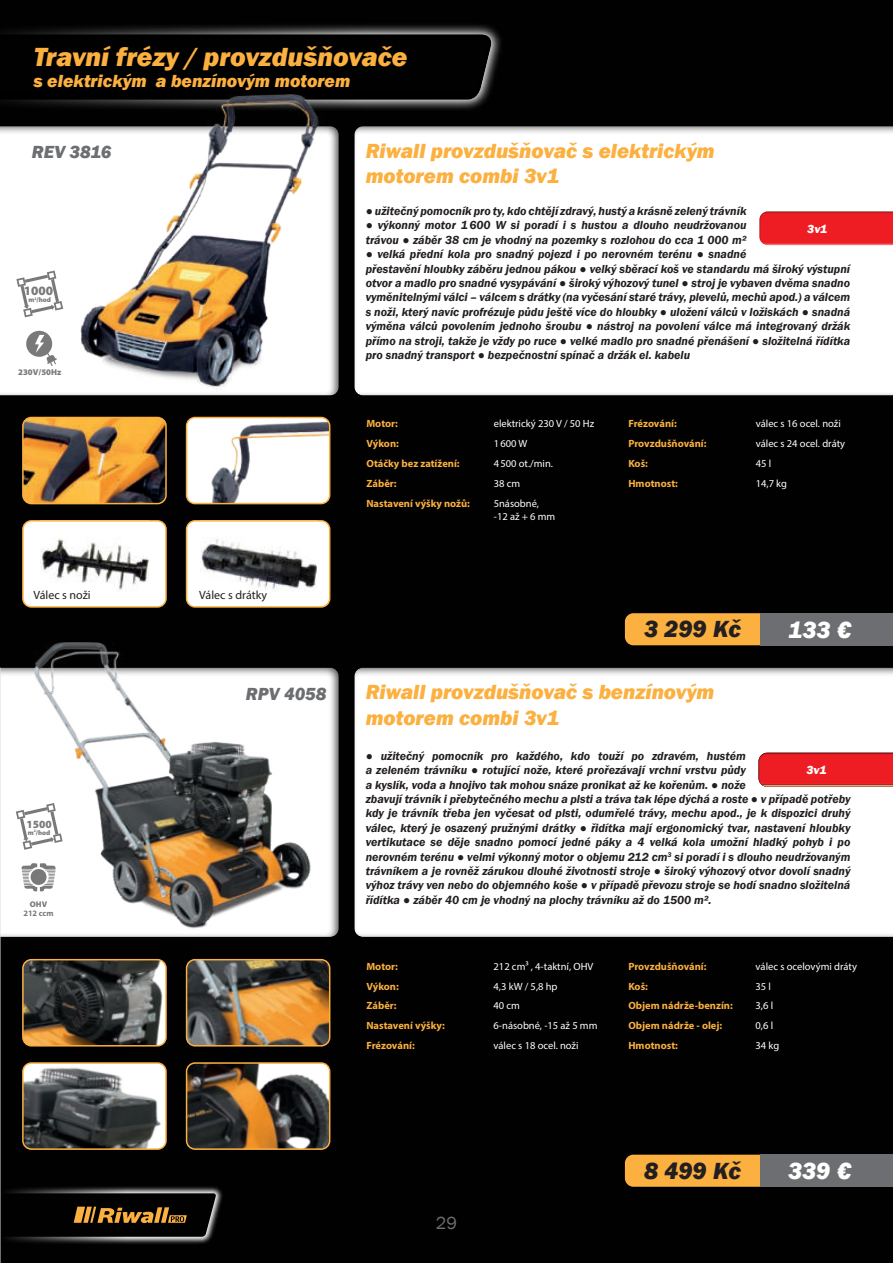
<style>
.page{position:relative;width:893px;height:1263px;background:#010101}
.page>*{position:absolute;margin:0;border:0;box-sizing:border-box;transform-origin:0 0}
.t1{font:italic 800 27px "Franklin Gothic";color:#fbb03f}
.t2{font:italic 800 24px "Franklin Gothic";color:#231f20}
.t3{font:italic 800 24px "Franklin Gothic";color:#fff}
.t4{font:italic 800 21px/25.2px "Franklin Gothic";color:#fbb03f}
.t5{font:italic 800 18px "Franklin Gothic";color:#fbb03f}
.t6{font:italic 800 18px "Franklin Gothic";color:#6d6e71}
.t7{font:18px "Franklin Gothic";color:#6d6e71}
.t8{font:900 12.75px "Myriad Pro";color:#7a797a}
.t9{font:italic 600 12px/14.4px "Franklin Gothic";color:#231f20}
.t10{font:12px "Myriad Pro";color:#231f20}
.t11{font:italic 800 12px "Franklin Gothic";color:#fff}
.t12{font:900 10.95px "Myriad Pro";color:#7a797a}
.t13{font:10.5px/12.6px "Myriad Pro";color:#fff}
.t14{font:700 10.5px "Myriad Pro";color:#fbb03f}
.t15{font:900 8.55px "Myriad Pro";color:#7a797a}
.t16{font:700 8.25px "Myriad Pro";color:#7a797a}
.t17{font:900 8.25px "Myriad Pro";color:#7a797a}
.t18{font:900 6.9px "Myriad Pro";color:#7a797a}
</style>
<div class="page">
<svg style="left:354px;top:667px;width:539px;height:270px;background:#fbf5f5"></svg>
<div style="left:354px;top:126px;width:539px;height:271px;background:#fff"></div>
<div style="left:625px;top:613px;width:135px;height:32px;background:#fbb03f"></div>
<div style="left:760px;top:613px;width:133px;height:32px;background:#6d6e71"></div>
<svg style="left:0;top:667px;width:339px;height:272px;background:#dcdcdc"></svg>
<svg style="left:0;top:126px;width:339px;height:270px;background:#f1f1f1"></svg>
<div style="left:625px;top:1155px;width:135px;height:32px;background:#fbb03f"></div>
<div style="left:760px;top:1155px;width:133px;height:32px;background:#6d6e71"></div>
<div style="left:758px;top:210px;width:135px;height:35px;background:#f0393e"></div>
<svg style="left:758px;top:210px;width:135px;height:33px;background:#ea292f"></svg>
<svg style="left:6px;top:25px;width:495px;height:85px"></svg>
<div style="left:0;top:34px;width:492px;height:67px;background:#010101"></div>
<svg style="left:0;top:1185px;width:223px;height:59px"></svg>
<svg style="left:0;top:1193px;width:216px;height:44px"></svg>
<img style="left:72px;top:94px;width:252px;height:300px">
<svg style="left:26px;top:331px;width:31px;height:35px"></svg>
<img style="left:23px;top:417px;width:143px;height:87px">
<div style="left:22px;top:417px;width:145px;height:87px;border:1px solid #fbb03f;border-radius:9px"></div>
<img style="left:23px;top:960px;width:143px;height:86px">
<div style="left:22px;top:959px;width:145px;height:87px;border:1px solid #fbb03f;border-radius:9px"></div>
<div style="left:23px;top:521px;width:143px;height:86px;background:#fff;border-radius:9px"></div>
<img style="left:40px;top:538px;width:109px;height:52px">
<div style="left:22px;top:520px;width:145px;height:88px;border:1px solid #fbb03f;border-radius:9px"></div>
<img style="left:24px;top:1064px;width:141px;height:84px">
<div style="left:22px;top:1062px;width:145px;height:88px;border:1px solid #fbb03f;border-radius:9px"></div>
<img style="left:187px;top:417px;width:143px;height:87px">
<div style="left:186px;top:417px;width:144px;height:87px;border:1px solid #fbb03f;border-radius:9px"></div>
<img style="left:187px;top:960px;width:143px;height:86px">
<div style="left:186px;top:959px;width:144px;height:87px;border:1px solid #fbb03f;border-radius:9px"></div>
<div style="left:187px;top:521px;width:143px;height:86px;background:#fff;border-radius:9px"></div>
<img style="left:200px;top:539px;width:116px;height:52px">
<div style="left:186px;top:520px;width:144px;height:88px;border:1px solid #fbb03f;border-radius:9px"></div>
<img style="left:187px;top:1063px;width:143px;height:86px">
<div style="left:186px;top:1062px;width:144px;height:88px;border:1px solid #fbb03f;border-radius:9px"></div>
<img style="left:25px;top:642px;width:298px;height:294px">
<svg style="left:16px;top:271px;width:47px;height:46px;background:#e2e2e2"></svg>
<svg style="left:16px;top:803px;width:47px;height:47px;background:#e3e3e3"></svg>
<svg style="left:21px;top:863px;width:35px;height:29px"></svg>
<h1 class="t1" style="left:33px;top:39px;width:376px">Travní frézy / provzdušňovače</h1>
<h3 class="t5" style="left:33px;top:70px;width:318px">s elektrickým a benzínovým motorem</h3>
<h3 class="t6" style="left:32px;top:141px;width:81px">REV 3816</h3>
<p class="t8" style="left:24px;top:284px;width:31px">1000</p>
<p class="t18" style="left:28px;top:296px;width:24px">m<sup>2</sup>/hod</p>
<p class="t15" style="left:18px;top:368px;width:45px">230V/50Hz</p>
<p class="t10" style="left:33px;top:589px;width:59px">Válec s noži</p>
<p class="t12" style="left:27px;top:819px;width:27px">1500</p>
<p class="t18" style="left:28px;top:829px;width:24px">m<sup>2</sup>/hod</p>
<p class="t17" style="left:30px;top:900px;width:19px">OHV</p>
<p class="t16" style="left:24px;top:909px;width:31px">212 ccm</p>
<p class="t10" style="left:199px;top:589px;width:69px">Válec s drátky</p>
<h3 class="t6" style="left:246px;top:682px;width:82px">RPV 4058</h3>
<h3 class="t4" style="left:366px;top:138px;width:351px">Riwall provzdušňovač s elektrickým motorem combi 3v1</h3>
<p class="t9" style="left:366px;top:204px;width:382px">● užitečný pomocník pro ty, kdo chtějí zdravý, hustý a krásně zelený trávník</p>
<p class="t9" style="left:366px;top:218px;width:382px">● výkonný motor 1 600 W si poradí i s hustou a dlouho neudržovanou trávou ● záběr 38 cm je vhodný na pozemky s rozlohou do cca 1 000 m²</p>
<p class="t9" style="left:366px;top:247px;width:486px">● velká přední kola pro snadný pojezd i po nerovném terénu ● snadné<br>přestavění hloubky záběru jednou pákou ● velký sběrací koš ve standardu má široký výstupní otvor a madlo pro snadné vysypávání ● široký výhozový tunel ● stroj je vybaven dvěma snadno vyměnitelnými válci – válcem s drátky (na vyčesání staré trávy, plevelů, mechů apod.) a válcem s noži, který navíc profrézuje půdu ještě více do hloubky ● uložení válců v ložiskách ● snadná výměna válců povolením jednoho šroubu ● nástroj na povolení válce má integrovaný držák přímo na stroji, takže je vždy po ruce ● velké madlo pro snadné přenášení ● složitelná řídítka pro snadný transport ● bezpečnostní spínač a držák el. kabelu</p>
<p class="t11" style="left:807px;top:224px;width:22px">3v1</p>
<p class="t14" style="left:366px;top:419px;width:33px">Motor:</p>
<p class="t13" style="left:494px;top:418px;width:102px">elektrický 230 V / 50 Hz</p>
<p class="t14" style="left:366px;top:439px;width:34px">Výkon:</p>
<p class="t13" style="left:494px;top:438px;width:35px">1 600 W</p>
<p class="t14" style="left:366px;top:458px;width:95px">Otáčky bez zatížení:</p>
<p class="t13" style="left:494px;top:458px;width:61px">4 500 ot./min.</p>
<p class="t14" style="left:366px;top:478px;width:32px">Záběr:</p>
<p class="t13" style="left:494px;top:477px;width:28px">38 cm</p>
<p class="t14" style="left:366px;top:498px;width:105px">Nastavení výšky nožů:</p>
<p class="t13" style="left:494px;top:497px;width:63px">5násobné, -12 až + 6 mm</p>
<p class="t14" style="left:628px;top:419px;width:50px">Frézování:</p>
<p class="t13" style="left:756px;top:418px;width:87px">válec s 16 ocel. noži</p>
<p class="t14" style="left:628px;top:439px;width:80px">Provzdušňování:</p>
<p class="t13" style="left:756px;top:438px;width:91px">válec s 24 ocel. dráty</p>
<p class="t14" style="left:628px;top:458px;width:21px">Koš:</p>
<p class="t13" style="left:756px;top:458px;width:17px">45 l</p>
<p class="t14" style="left:628px;top:478px;width:51px">Hmotnost:</p>
<p class="t13" style="left:756px;top:477px;width:33px">14,7 kg</p>
<h2 class="t2" style="left:644px;top:614px;width:98px">3 299 Kč</h2>
<h2 class="t3" style="left:788px;top:614px;width:65px">133 €</h2>
<h3 class="t4" style="left:366px;top:680px;width:350px">Riwall provzdušňovač s benzínovým motorem combi 3v1</h3>
<p class="t9" style="left:366px;top:748px;width:486px">● užitečný pomocník pro každého, kdo touží po zdravém, hustém<br>a zeleném trávníku ● rotující nože, které prořezávají vrchní vrstvu půdy<br>a kyslík, voda a hnojivo tak mohou snáze pronikat až ke kořenům. ● nože<br>zbavují trávník i přebytečného mechu a plsti a tráva tak lépe dýchá a roste ● v případě potřeby kdy je trávník třeba jen vyčesat od plsti, odumřelé trávy, mechu apod., je k dispozici druhý válec, který je osazený pružnými drátky ● řidítka mají ergonomický tvar, nastavení hloubky vertikutace se děje snadno pomocí jedné páky a 4 velká kola umožní hladký pohyb i po nerovném terénu ● velmi výkonný motor o objemu 212 cm<sup>3</sup> si poradí i s dlouho neudržovaným trávníkem a je rovněž zárukou dlouhé životnosti stroje ● široký výhozový otvor dovolí snadný výhoz trávy ven nebo do objemného koše ● v případě převozu stroje se hodí snadno složitelná řídítka ● záběr 40 cm je vhodný na plochy trávníku až do 1500 m².</p>
<p class="t11" style="left:806px;top:765px;width:22px">3v1</p>
<p class="t14" style="left:366px;top:961px;width:33px">Motor:</p>
<p class="t13" style="left:494px;top:960px;width:101px">212 cm³ , 4-taktní, OHV</p>
<p class="t14" style="left:366px;top:981px;width:34px">Výkon:</p>
<p class="t13" style="left:494px;top:980px;width:66px">4,3 kW / 5,8 hp</p>
<p class="t14" style="left:366px;top:1001px;width:32px">Záběr:</p>
<p class="t13" style="left:494px;top:1000px;width:28px">40 cm</p>
<p class="t14" style="left:366px;top:1020px;width:80px">Nastavení výšky:</p>
<p class="t13" style="left:494px;top:1020px;width:105px">6-násobné, -15 až 5 mm</p>
<p class="t14" style="left:366px;top:1040px;width:50px">Frézování:</p>
<p class="t13" style="left:494px;top:1039px;width:87px">válec s 18 ocel. noži</p>
<p class="t14" style="left:628px;top:961px;width:80px">Provzdušňování:</p>
<p class="t13" style="left:756px;top:960px;width:103px">válec s ocelovými dráty</p>
<p class="t14" style="left:628px;top:981px;width:21px">Koš:</p>
<p class="t13" style="left:756px;top:980px;width:17px">35 l</p>
<p class="t14" style="left:628px;top:1001px;width:106px">Objem nádrže-benzín:</p>
<p class="t13" style="left:756px;top:1000px;width:19px">3,6 l</p>
<p class="t14" style="left:628px;top:1020px;width:95px">Objem nádrže - olej:</p>
<p class="t13" style="left:756px;top:1020px;width:19px">0,6 l</p>
<p class="t14" style="left:628px;top:1040px;width:51px">Hmotnost:</p>
<p class="t13" style="left:756px;top:1039px;width:25px">34 kg</p>
<h3 class="t7" style="left:436px;top:1212px;width:23px">29</h3>
<h2 class="t2" style="left:644px;top:1155px;width:98px">8 499 Kč</h2>
<h2 class="t3" style="left:788px;top:1155px;width:64px">339 €</h2>
</div>
